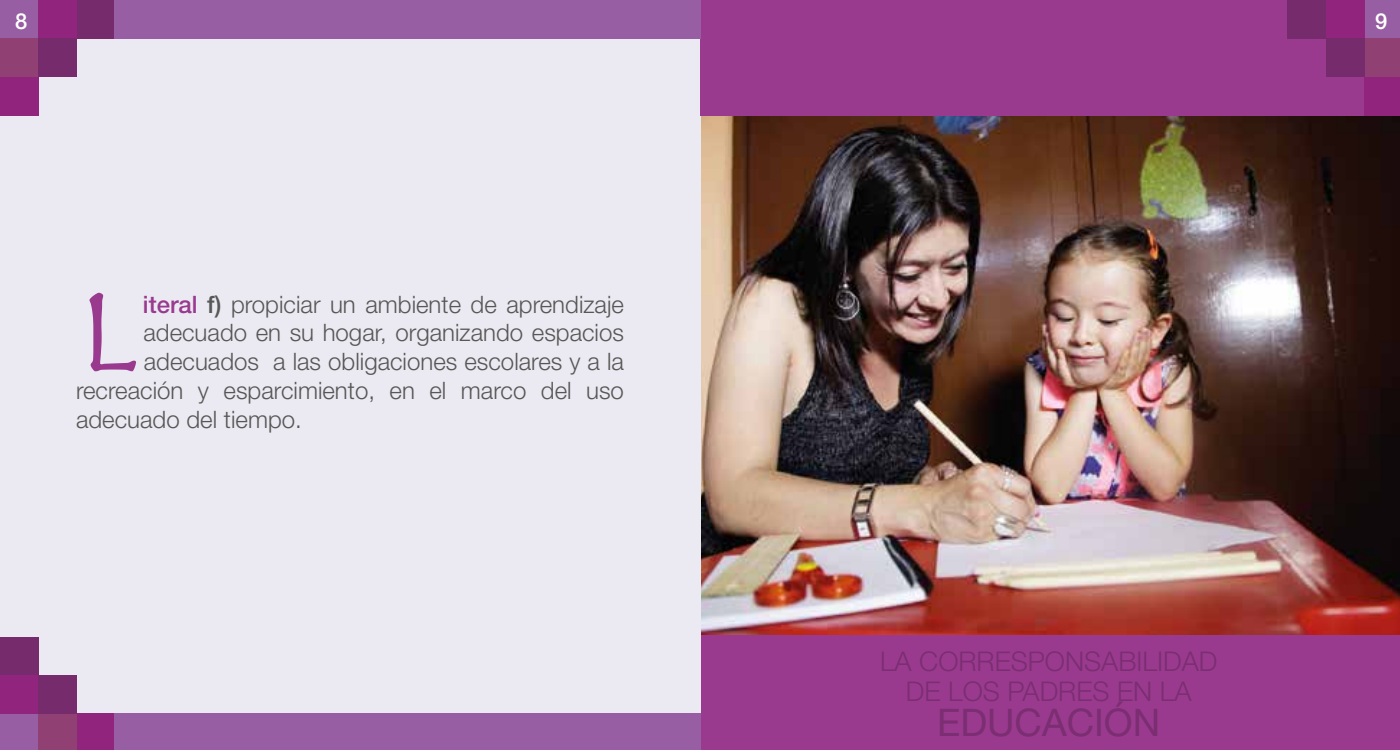
<style>
.page{position:relative;width:1400px;height:750px;background:#fff}
.page>*{position:absolute;margin:0;border:0;box-sizing:border-box;transform-origin:0 0}
.t1{font:125.6px "Herculanum";color:#993a8e}
.t2{font:38px "Helvetica Neue LT Std";color:#7b2e71}
.t3{font:300 27.2px/30px "Helvetica Neue LT Std";color:#7b2e71;text-align:center}
.t4{font:300 24px "Helvetica Neue LT Std";color:#575756}
.t5{font:500 22px "Helvetica Neue LT Std";color:#fff}
.s1{font-weight:500;color:#993a8e}
.s2{font-weight:500}
</style>
<div class="page">
<img style="left:701px;top:115px;width:699px;height:520px">
<div style="left:0;top:0;width:701px;height:749px;background:#ebeaf3"></div>
<div style="left:701px;top:0;width:699px;height:115px;background:#993a8e"></div>
<div style="left:701px;top:635px;width:699px;height:114px;background:#993a8e"></div>
<div style="left:1364px;top:77px;width:36px;height:38px;background:#91247d"></div>
<div style="left:1364px;top:0;width:36px;height:38px;background:#985ea3"></div>
<div style="left:1288px;top:0;width:38px;height:38px;background:#762c6c"></div>
<div style="left:1326px;top:0;width:38px;height:38px;background:#91247d"></div>
<div style="left:1364px;top:38px;width:36px;height:39px;background:#914074"></div>
<div style="left:1326px;top:38px;width:38px;height:39px;background:#762c6c"></div>
<div style="left:0;top:77px;width:38px;height:38px;background:#91247d"></div>
<div style="left:0;top:0;width:38px;height:38px;background:#985ea3"></div>
<div style="left:76px;top:0;width:39px;height:38px;background:#762c6c"></div>
<div style="left:38px;top:0;width:38px;height:38px;background:#91247d"></div>
<div style="left:0;top:38px;width:38px;height:39px;background:#914074"></div>
<div style="left:38px;top:38px;width:38px;height:39px;background:#762c6c"></div>
<div style="left:77px;top:713px;width:38px;height:36px;background:#91247d"></div>
<div style="left:0;top:713px;width:38px;height:36px;background:#985ea3"></div>
<div style="left:0;top:636px;width:38px;height:39px;background:#762c6c"></div>
<div style="left:0;top:675px;width:38px;height:38px;background:#91247d"></div>
<div style="left:38px;top:713px;width:39px;height:36px;background:#914074"></div>
<div style="left:38px;top:675px;width:39px;height:38px;background:#762c6c"></div>
<div style="left:114px;top:0;width:587px;height:38px;background:#985ea3"></div>
<div style="left:115px;top:713px;width:586px;height:36px;background:#985ea3"></div>
<p class="t5" style="left:15px;top:8px;width:14px">8</p>
<p class="t5" style="left:1375px;top:8px;width:14px">9</p>
<h1 class="t1" style="left:75px;top:252px;width:67px">L</h1>
<p class="t4" style="left:143px;top:289px;width:483px"><span class="s1">iteral</span> <span class="s2">f)</span> propiciar un ambiente de aprendizaje</p>
<p class="t4" style="left:143px;top:318px;width:482px">adecuado en su hogar, organizando espacios</p>
<p class="t4" style="left:144px;top:347px;width:482px">adecuados a las obligaciones escolares y a la</p>
<p class="t4" style="left:76px;top:375px;width:549px">recreación y esparcimiento, en el marco del uso</p>
<p class="t4" style="left:76px;top:404px;width:227px">adecuado del tiempo.</p>
<p class="t3" style="left:880px;top:645px;width:339px">LA CORRESPONSABILIDAD<br>DE LOS PADRES EN LA</p>
<h2 class="t2" style="left:937px;top:699px;width:225px">EDUCACIÓN</h2>
</div>
